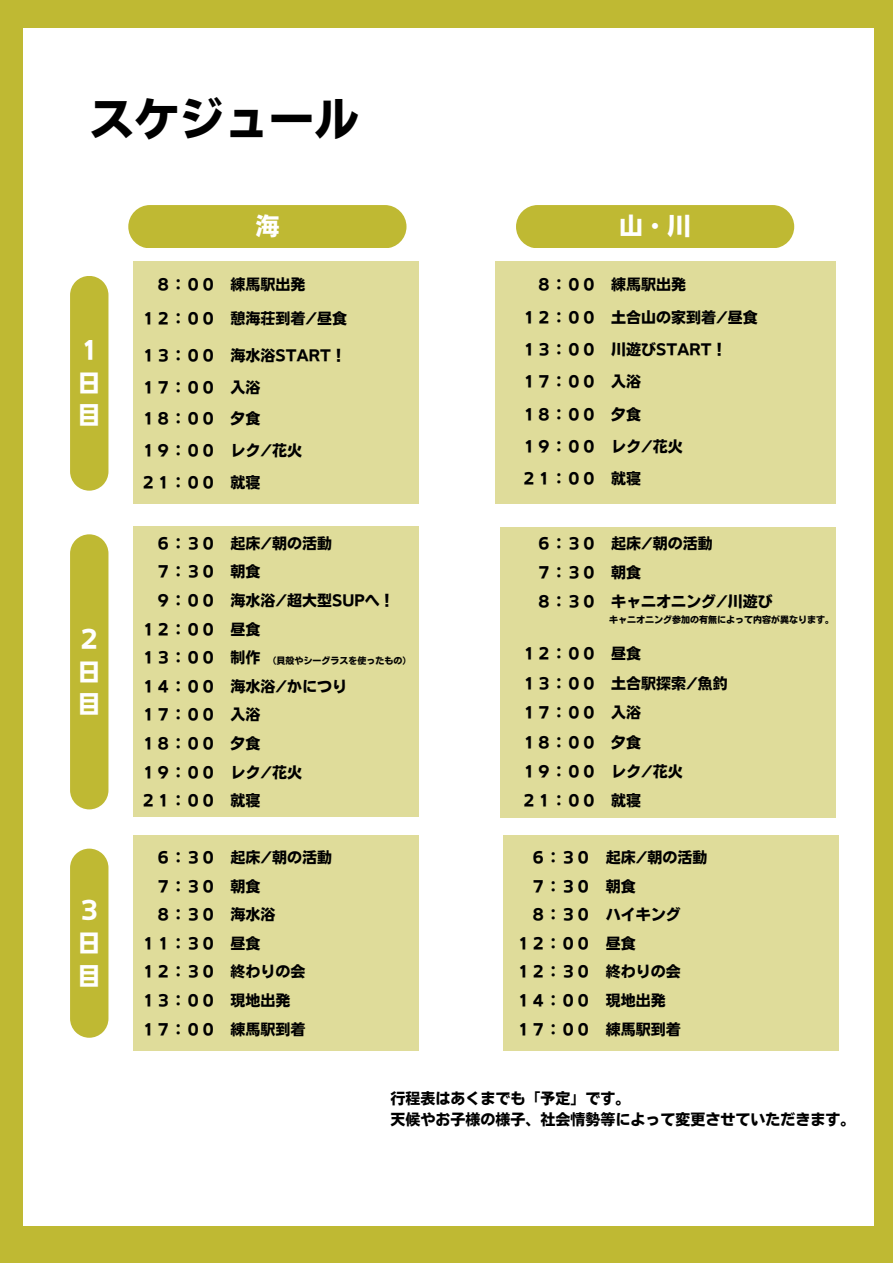
<style>
.page{position:relative;width:893px;height:1264px;background:#fff}
.page>*{position:absolute;margin:0;border:0;box-sizing:border-box;transform-origin:0 0}
.t1{font:45px "Nud Motoya Cedar Std W6";color:#000}
.t2{font:24px/32.5px "Nud Motoya Cedar Std W6";color:#fff}
.t3{font:15px "Nud Motoya Cedar Std W6";color:#000}
.t4{font:9px "Nud Motoya Cedar Std W6";color:#000}
</style>
<div class="page">
<div style="left:0;top:0;width:892px;height:28px;background:#bfb933"></div>
<div style="left:0;top:1226px;width:892px;height:36px;background:#bfb933"></div>
<div style="left:0;top:2px;width:22px;height:1245px;background:#bfb933"></div>
<div style="left:874px;top:2px;width:18px;height:1245px;background:#bfb933"></div>
<svg style="left:70px;top:276px;width:38px;height:214px;background:#c1bb3a"></svg>
<svg style="left:70px;top:534px;width:38px;height:275px;background:#c1bb39"></svg>
<svg style="left:70px;top:848px;width:38px;height:189px;background:#c1bc3b"></svg>
<div style="left:128px;top:205px;width:278px;height:43px;background:#bfb933;border-radius:22px"></div>
<div style="left:516px;top:205px;width:278px;height:43px;background:#bfb933;border-radius:22px"></div>
<div style="left:133px;top:262px;width:286px;height:242px;background:#dfdc9a"></div>
<div style="left:133px;top:526px;width:286px;height:291px;background:#dfdc9a"></div>
<div style="left:133px;top:835px;width:286px;height:215px;background:#dfdc9a"></div>
<div style="left:495px;top:262px;width:340px;height:242px;background:#dfdc9a"></div>
<div style="left:500px;top:527px;width:335px;height:290px;background:#dfdc9a"></div>
<div style="left:503px;top:835px;width:335px;height:215px;background:#dfdc9a"></div>
<p class="t1" style="left:89px;top:97px;width:271px">スケジュール</p>
<p class="t2" style="left:77px;top:334px;width:21px;text-align:justify">1日目</p>
<p class="t2" style="left:77px;top:622px;width:25px">２日目</p>
<p class="t2" style="left:77px;top:894px;width:25px">３日目</p>
<p class="t2" style="left:255px;top:210px;width:25px">海</p>
<p class="t2" style="left:619px;top:210px;width:73px">山・川</p>
<p class="t3" style="left:156px;top:277px;width:151px">８：００ 練馬駅出発</p>
<p class="t3" style="left:141px;top:311px;width:207px">１２：００ 憩海荘到着/昼食</p>
<p class="t3" style="left:141px;top:347px;width:207px">１３：００ 海水浴START！</p>
<p class="t3" style="left:141px;top:379px;width:121px">１７：００ 入浴</p>
<p class="t3" style="left:141px;top:411px;width:121px">１８：００ 夕食</p>
<p class="t3" style="left:141px;top:442px;width:162px">１９：００ レク/花火</p>
<p class="t3" style="left:141px;top:474px;width:121px">２１：００ 就寝</p>
<p class="t3" style="left:156px;top:535px;width:178px">６：３０ 起床/朝の活動</p>
<p class="t3" style="left:156px;top:564px;width:106px">７：３０ 朝食</p>
<p class="t3" style="left:156px;top:592px;width:240px">９：００ 海水浴/超大型SUPへ！</p>
<p class="t3" style="left:141px;top:621px;width:121px">１２：００ 昼食</p>
<p class="t3" style="left:141px;top:650px;width:121px">１３：００ 制作</p>
<p class="t3" style="left:141px;top:678px;width:208px">１４：００ 海水浴/かにつり</p>
<p class="t4" style="left:267px;top:656px;width:145px">（貝殻やシーグラスを使ったもの）</p>
<p class="t3" style="left:141px;top:707px;width:121px">１７：００ 入浴</p>
<p class="t3" style="left:141px;top:736px;width:121px">１８：００ 夕食</p>
<p class="t3" style="left:141px;top:764px;width:162px">１９：００ レク/花火</p>
<p class="t3" style="left:141px;top:793px;width:121px">２１：００ 就寝</p>
<p class="t3" style="left:156px;top:849px;width:178px">６：３０ 起床/朝の活動</p>
<p class="t3" style="left:156px;top:878px;width:106px">７：３０ 朝食</p>
<p class="t3" style="left:156px;top:907px;width:121px">８：３０ 海水浴</p>
<p class="t3" style="left:141px;top:935px;width:121px">１１：３０ 昼食</p>
<p class="t3" style="left:141px;top:964px;width:166px">１２：３０ 終わりの会</p>
<p class="t3" style="left:141px;top:992px;width:151px">１３：００ 現地出発</p>
<p class="t3" style="left:141px;top:1021px;width:166px">１７：００ 練馬駅到着</p>
<p class="t3" style="left:536px;top:277px;width:151px">８：００ 練馬駅出発</p>
<p class="t3" style="left:521px;top:309px;width:237px">１２：００ 土合山の家到着/昼食</p>
<p class="t3" style="left:521px;top:342px;width:207px">１３：００ 川遊びSTART！</p>
<p class="t3" style="left:521px;top:374px;width:121px">１７：００ 入浴</p>
<p class="t3" style="left:521px;top:406px;width:121px">１８：００ 夕食</p>
<p class="t3" style="left:521px;top:439px;width:162px">１９：００ レク/花火</p>
<p class="t3" style="left:521px;top:471px;width:121px">２１：００ 就寝</p>
<p class="t3" style="left:536px;top:535px;width:178px">６：３０ 起床/朝の活動</p>
<p class="t3" style="left:536px;top:565px;width:106px">７：３０ 朝食</p>
<p class="t3" style="left:536px;top:594px;width:238px">８：３０ キャニオニング/川遊び</p>
<p class="t4" style="left:609px;top:614px;width:226px">キャニオニング参加の有無によって内容が異なります。</p>
<p class="t3" style="left:521px;top:646px;width:121px">１２：００ 昼食</p>
<p class="t3" style="left:521px;top:675px;width:208px">１３：００ 土合駅探索/魚釣</p>
<p class="t3" style="left:521px;top:705px;width:121px">１７：００ 入浴</p>
<p class="t3" style="left:521px;top:734px;width:121px">１８：００ 夕食</p>
<p class="t3" style="left:521px;top:763px;width:162px">１９：００ レク/花火</p>
<p class="t3" style="left:521px;top:793px;width:121px">２１：００ 就寝</p>
<p class="t3" style="left:531px;top:849px;width:178px">６：３０ 起床/朝の活動</p>
<p class="t3" style="left:531px;top:878px;width:106px">７：３０ 朝食</p>
<p class="t3" style="left:531px;top:907px;width:151px">８：３０ ハイキング</p>
<p class="t3" style="left:516px;top:935px;width:121px">１２：００ 昼食</p>
<p class="t3" style="left:516px;top:964px;width:166px">１２：３０ 終わりの会</p>
<p class="t3" style="left:516px;top:992px;width:151px">１４：００ 現地出発</p>
<p class="t3" style="left:516px;top:1021px;width:166px">１７：００ 練馬駅到着</p>
<p class="t3" style="left:390px;top:1091px;width:241px">行程表はあくまでも「予定」です。</p>
<p class="t3" style="left:390px;top:1111px;width:466px">天候やお子様の様子、社会情勢等によって変更させていただきます。</p>
</div>
